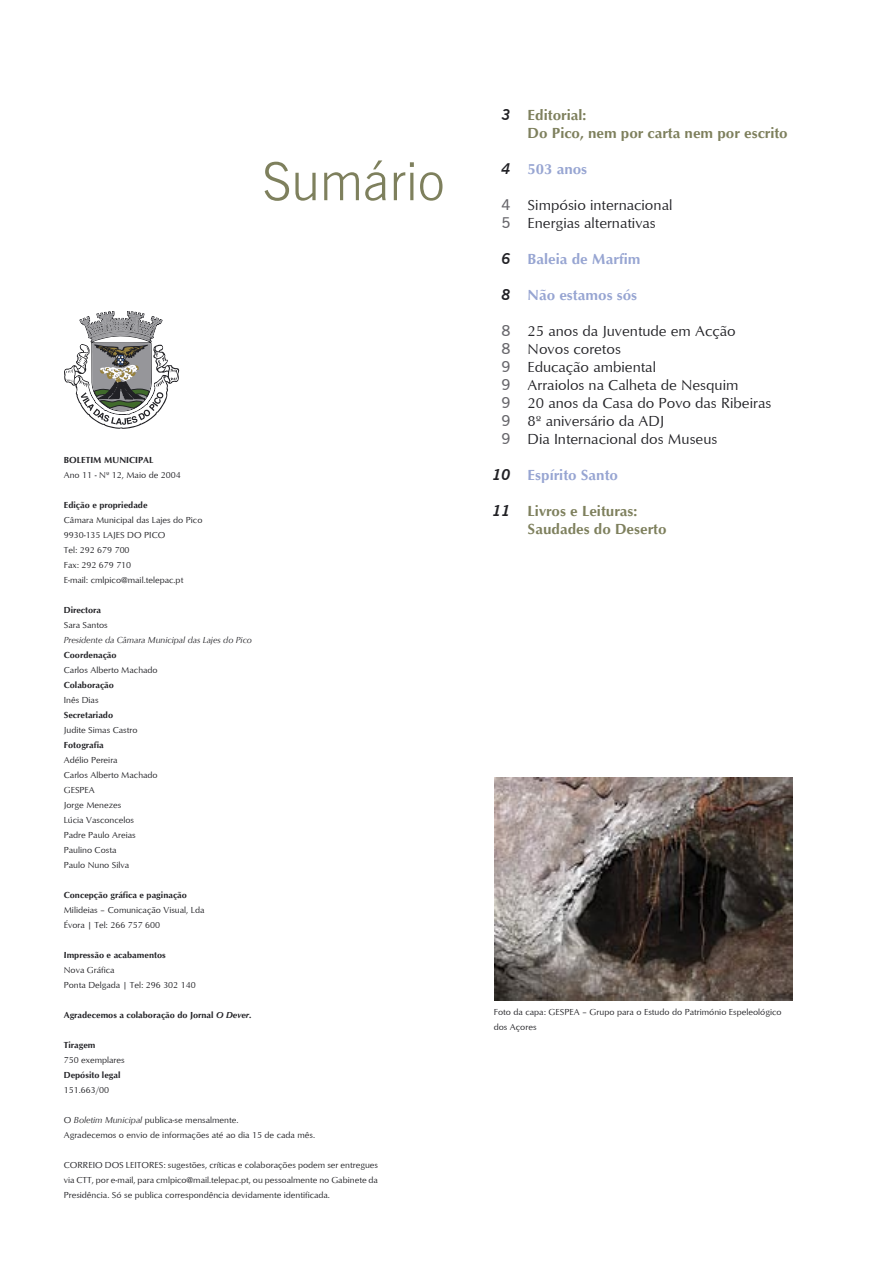
<style>
.page{position:relative;width:893px;height:1263px;background:#fff}
.page>*{position:absolute;margin:0;border:0;box-sizing:border-box;transform-origin:0 0}
.titulo_destaque{font:300 52.5px "News Gothic BT";color:#7e805d}
.TEXTO{font:15px "Optimum";color:#212125}
.TEXTO-2{font:700 15px "Optimum";color:#7e805d}
.TEXTO-3{font:700 15px "Optimum";color:#97a5d2}
.TEXTO-4{font:600 15px "News Gothic BT";color:#68676c}
.TEXTO-5{font:italic 700 15px "News Gothic BT";color:#212125}
.TEXTO-6{font:9px/15px "Optimum";color:#212125;text-align:justify}
.t1{font:700 9px "Optimum";color:#212125}
.t2{font:italic 9px "Optimum";color:#212125}
.s1{font-style:italic}
</style>
<div class="page">
<svg style="left:64px;top:311px;width:115px;height:118px"></svg>
<img style="left:495px;top:777px;width:298px;height:223px">
<p class="titulo_destaque" style="left:262px;top:150px;width:183px">Sumário</p>
<p class="t1" style="left:64px;top:455px;width:91px">BOLETIM MUNICIPAL</p>
<p class="TEXTO-6" style="left:64px;top:467px;width:118px">Ano 11 - Nº 12, Maio de 2004</p>
<p class="t1" style="left:64px;top:500px;width:85px">Edição e propriedade</p>
<p class="TEXTO-6" style="left:64px;top:512px;width:140px">Câmara Municipal das Lajes do Pico</p>
<p class="TEXTO-6" style="left:64px;top:527px;width:103px">9930-135 LAJES DO PICO</p>
<p class="TEXTO-6" style="left:64px;top:542px;width:67px">Tel: 292 679 700</p>
<p class="TEXTO-6" style="left:64px;top:557px;width:69px">Fax: 292 679 710</p>
<p class="TEXTO-6" style="left:64px;top:572px;width:121px">E-mail: cmlpico@mail.telepac.pt</p>
<p class="t1" style="left:64px;top:605px;width:39px">Directora</p>
<p class="TEXTO-6" style="left:64px;top:617px;width:46px">Sara Santos</p>
<p class="t2" style="left:64px;top:635px;width:190px">Presidente da Câmara Municipal das Lajes do Pico</p>
<p class="t1" style="left:64px;top:650px;width:54px">Coordenação</p>
<p class="TEXTO-6" style="left:64px;top:662px;width:95px">Carlos Alberto Machado</p>
<p class="t1" style="left:64px;top:680px;width:52px">Colaboração</p>
<p class="TEXTO-6" style="left:64px;top:692px;width:36px">Inês Dias</p>
<p class="t1" style="left:64px;top:710px;width:51px">Secretariado</p>
<p class="TEXTO-6" style="left:64px;top:722px;width:75px">Judite Simas Castro</p>
<p class="t1" style="left:64px;top:740px;width:41px">Fotografia</p>
<p class="TEXTO-6" style="left:64px;top:752px;width:55px">Adélio Pereira</p>
<p class="TEXTO-6" style="left:64px;top:767px;width:95px">Carlos Alberto Machado</p>
<p class="TEXTO-6" style="left:64px;top:782px;width:33px">GESPEA</p>
<p class="TEXTO-6" style="left:64px;top:797px;width:59px">Jorge Menezes</p>
<p class="TEXTO-6" style="left:64px;top:812px;width:72px">Lúcia Vasconcelos</p>
<p class="TEXTO-6" style="left:64px;top:827px;width:73px">Padre Paulo Areias</p>
<p class="TEXTO-6" style="left:64px;top:842px;width:54px">Paulino Costa</p>
<p class="TEXTO-6" style="left:64px;top:857px;width:67px">Paulo Nuno Silva</p>
<p class="t1" style="left:64px;top:890px;width:125px">Concepção gráfica e paginação</p>
<p class="TEXTO-6" style="left:64px;top:902px;width:142px">Milideias – Comunicação Visual, Lda</p>
<p class="TEXTO-6" style="left:64px;top:917px;width:98px">Évora | Tel: 266 757 600</p>
<p class="t1" style="left:64px;top:950px;width:103px">Impressão e acabamentos</p>
<p class="TEXTO-6" style="left:64px;top:962px;width:52px">Nova Gráfica</p>
<p class="TEXTO-6" style="left:64px;top:977px;width:133px">Ponta Delgada | Tel: 296 302 140</p>
<p class="t1" style="left:64px;top:1010px;width:189px">Agradecemos a colaboração do Jornal <span class="s1">O Dever</span>.</p>
<p class="t1" style="left:64px;top:1040px;width:33px">Tiragem</p>
<p class="TEXTO-6" style="left:64px;top:1052px;width:62px">750 exemplares</p>
<p class="t1" style="left:64px;top:1070px;width:58px">Depósito legal</p>
<p class="TEXTO-6" style="left:64px;top:1082px;width:47px">151.663/00</p>
<p class="TEXTO-6" style="left:64px;top:1112px;width:176px">O <span class="s1">Boletim Municipal</span> publica-se mensalmente.</p>
<p class="TEXTO-6" style="left:64px;top:1127px;width:253px">Agradecemos o envio de informações até ao dia 15 de cada mês.</p>
<p class="TEXTO-6" style="left:64px;top:1157px;width:316px">CORREIO DOS LEITORES: sugestões, críticas e colaborações podem ser entregues via CTT, por e-mail, para cmlpico@mail.telepac.pt, ou pessoalmente no Gabinete da Presidência. Só se publica correspondência devidamente identificada.</p>
<p class="TEXTO-5" style="left:502px;top:105px;width:11px">3</p>
<p class="TEXTO-5" style="left:502px;top:159px;width:11px">4</p>
<p class="TEXTO-4" style="left:502px;top:195px;width:11px">4</p>
<p class="TEXTO-4" style="left:502px;top:213px;width:11px">5</p>
<p class="TEXTO-5" style="left:502px;top:249px;width:11px">6</p>
<p class="TEXTO-5" style="left:502px;top:285px;width:11px">8</p>
<p class="TEXTO-4" style="left:502px;top:321px;width:11px">8</p>
<p class="TEXTO-4" style="left:502px;top:339px;width:11px">8</p>
<p class="TEXTO-4" style="left:502px;top:357px;width:11px">9</p>
<p class="TEXTO-4" style="left:502px;top:375px;width:11px">9</p>
<p class="TEXTO-4" style="left:502px;top:393px;width:11px">9</p>
<p class="TEXTO-4" style="left:502px;top:411px;width:11px">9</p>
<p class="TEXTO-4" style="left:502px;top:429px;width:11px">9</p>
<p class="TEXTO-5" style="left:493px;top:465px;width:20px">10</p>
<p class="TEXTO-5" style="left:493px;top:501px;width:20px">11</p>
<p class="TEXTO-2" style="left:528px;top:106px;width:60px">Editorial:</p>
<p class="TEXTO-2" style="left:528px;top:124px;width:262px">Do Pico, nem por carta nem por escrito</p>
<p class="TEXTO-3" style="left:528px;top:160px;width:61px">503 anos</p>
<p class="TEXTO" style="left:528px;top:196px;width:146px">Simpósio internacional</p>
<p class="TEXTO" style="left:528px;top:214px;width:130px">Energias alternativas</p>
<p class="TEXTO-3" style="left:528px;top:250px;width:114px">Baleia de Marfim</p>
<p class="TEXTO-3" style="left:528px;top:286px;width:111px">Não estamos sós</p>
<p class="TEXTO" style="left:528px;top:322px;width:209px">25 anos da Juventude em Acção</p>
<p class="TEXTO" style="left:528px;top:340px;width:95px">Novos coretos</p>
<p class="TEXTO" style="left:528px;top:358px;width:130px">Educação ambiental</p>
<p class="TEXTO" style="left:528px;top:376px;width:212px">Arraiolos na Calheta de Nesquim</p>
<p class="TEXTO" style="left:528px;top:394px;width:245px">20 anos da Casa do Povo das Ribeiras</p>
<p class="TEXTO" style="left:528px;top:412px;width:138px">8º aniversário da ADJ</p>
<p class="TEXTO" style="left:528px;top:430px;width:191px">Dia Internacional dos Museus</p>
<p class="TEXTO-3" style="left:528px;top:466px;width:92px">Espírito Santo</p>
<p class="TEXTO-2" style="left:528px;top:502px;width:111px">Livros e Leituras:</p>
<p class="TEXTO-2" style="left:528px;top:520px;width:140px">Saudades do Deserto</p>
<p class="TEXTO-6" style="left:494px;top:1004px;width:289px">Foto da capa: GESPEA – Grupo para o Estudo do Património Espeleológico dos Açores</p>
</div>
